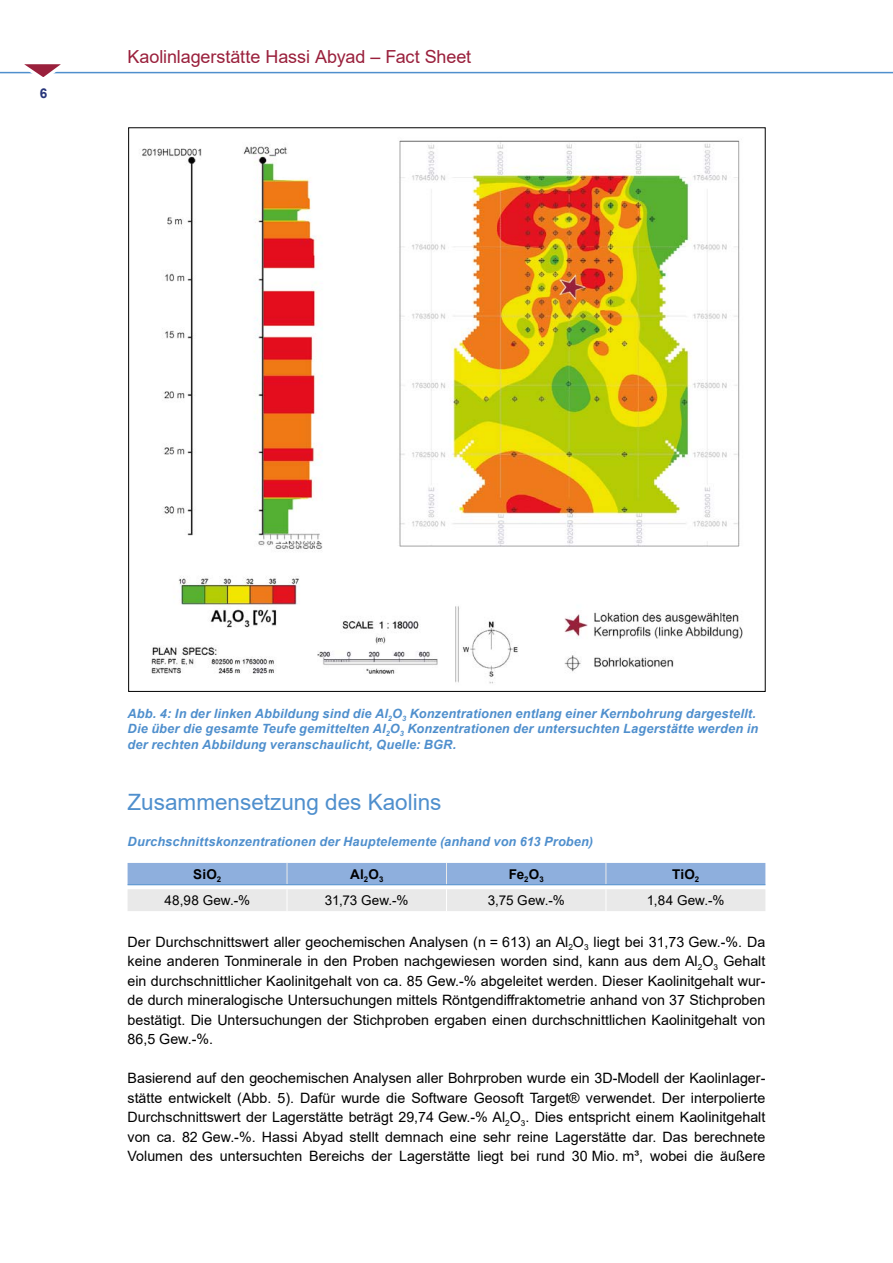
<style>
.page{position:relative;width:893px;height:1263px;background:#fff}
.page>*{position:absolute;margin:0;border:0;box-sizing:border-box;transform-origin:0 0}
.Headline_Überschrift_1_1__ohne_Nummerier{font:22.5px "Arial";color:#4f8fcd}
.t1{font:18px "Arial";letter-spacing:-.005em;color:#9a203c}
.Fließtext_BGR{font:14.25px/19.5px "Arial";color:#000;text-align:justify}
.t2{font:13.5px "Arial";letter-spacing:.005em;color:#000}
.t3{font:700 13.5px "Arial";letter-spacing:.01em;color:#000}
.t4{font:700 13.5px "Arial";color:#28367b}
.Bildbeschriftung{font:italic 700 12.75px/15.3px "Arial";letter-spacing:.01em;color:#4f8fcd}
</style>
<div class="page">
<hr style="left:0;top:72px;width:893px;height:1px;background:#4f8fcd">
<svg style="left:8px;top:64px;width:62px;height:13px"></svg>
<svg style="left:128px;top:863px;width:637px;height:48px"></svg>
<img style="left:142px;top:140px;width:601px;height:544px">
<p class="t4" style="left:40px;top:83px;width:9px">6</p>
<p class="t1" style="left:128px;top:44px;width:345px">Kaolinlagerstätte Hassi Abyad ‒ Fact Sheet</p>
<p class="Bildbeschriftung" style="left:128px;top:706px;width:632px">Abb. 4: In der linken Abbildung sind die Al<sub>2</sub>O<sub>3</sub> Konzentrationen entlang einer Kernbohrung dargestellt.<br>Die über die gesamte Teufe gemittelten Al<sub>2</sub>O<sub>3</sub> Konzentrationen der untersuchten Lagerstätte werden in der rechten Abbildung veranschaulicht, Quelle: BGR.</p>
<p class="Headline_Überschrift_1_1__ohne_Nummerier" style="left:128px;top:787px;width:315px">Zusammensetzung des Kaolins</p>
<p class="Bildbeschriftung" style="left:128px;top:834px;width:467px">Durchschnittskonzentrationen der Hauptelemente (anhand von 613 Proben)</p>
<p class="t3" style="left:193px;top:864px;width:30px">SiO<sub>2</sub></p>
<p class="t3" style="left:350px;top:864px;width:35px">Al<sub>2</sub>O<sub>3</sub></p>
<p class="t3" style="left:509px;top:864px;width:37px">Fe<sub>2</sub>O<sub>3</sub></p>
<p class="t3" style="left:672px;top:864px;width:29px">TiO<sub>2</sub></p>
<p class="t2" style="left:164px;top:891px;width:87px">48,98 Gew.-%</p>
<p class="t2" style="left:325px;top:891px;width:85px">31,73 Gew.-%</p>
<p class="t2" style="left:488px;top:891px;width:79px">3,75 Gew.-%</p>
<p class="t2" style="left:647px;top:891px;width:79px">1,84 Gew.-%</p>
<p class="Fließtext_BGR" style="left:128px;top:932px;width:639px">Der Durchschnittswert aller geochemischen Analysen (n = 613) an Al<sub>2</sub>O<sub>3</sub> liegt bei 31,73 Gew.-%. Da keine anderen Tonminerale in den Proben nachgewiesen worden sind, kann aus dem Al<sub>2</sub>O<sub>3</sub> Gehalt ein durchschnittlicher Kaolinitgehalt von ca. 85 Gew.-% abgeleitet werden. Dieser Kaolinitgehalt wur&shy;de durch mineralogische Untersuchungen mittels Röntgendiffraktometrie anhand von 37 Stichproben bestätigt. Die Untersuchungen der Stichproben ergaben einen durchschnittlichen Kaolinitgehalt von 86,5 Gew.-%.</p>
<p class="Fließtext_BGR" style="left:128px;top:1068px;width:639px">Basierend auf den geochemischen Analysen aller Bohrproben wurde ein 3D-Modell der Kaolinlager&shy;stätte entwickelt (Abb. 5). Dafür wurde die Software Geosoft Target® verwendet. Der interpolierte Durchschnittswert der Lagerstätte beträgt 29,74 Gew.-% Al<sub>2</sub>O<sub>3</sub>. Dies entspricht einem Kaolinitgehalt von ca. 82 Gew.-%. Hassi Abyad stellt demnach eine sehr reine Lagerstätte dar. Das berechnete Volumen des untersuchten Bereichs der Lagerstätte liegt bei rund 30 Mio. m³, wobei die äußere</p>
</div>
